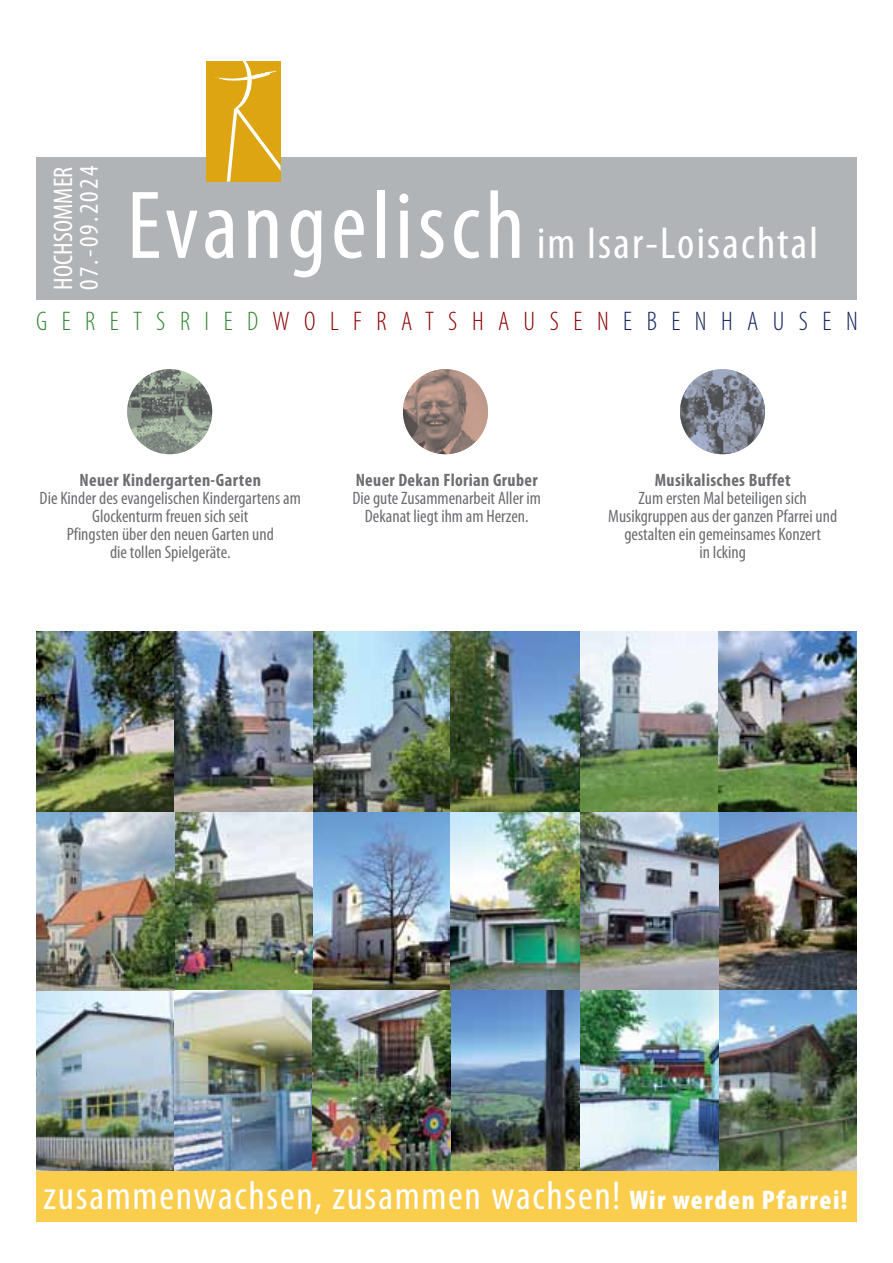
<style>
.page{position:relative;width:893px;height:1263px;background:#fff}
.page>*{position:absolute;margin:0;border:0;box-sizing:border-box;transform-origin:0 0}
.t1{font:condensed 45px "Myriad Pro";letter-spacing:.05em;color:#fff}
.t2{font:condensed 40.5px "Myriad Pro";letter-spacing:.04em;color:#fff}
.t3{font:300 condensed 27px "Myriad Pro";letter-spacing:.54em;color:#8b0304}
.t4{font:condensed 27px/25.8px "Myriad Pro";letter-spacing:.005em;color:#fff}
.t5{font:condensed 18px/18px "Myriad Pro";color:#6d6e71;text-align:center}
.t6{font:700 condensed 18px "Myriad Pro";letter-spacing:.02em;color:#6d6e71}
.s1{font-size:97.5px}
.s2{color:#348734}
.s3{color:#142462}
.s4{font-weight:900;font-size:27px}
</style>
<div class="page">
<div style="left:36px;top:1165px;width:820px;height:57px;background:#facd4d"></div>
<div style="left:36px;top:157px;width:821px;height:143px;background:#b1b4b6"></div>
<img style="left:403px;top:369px;width:85px;height:85px;border-radius:43px">
<img style="left:127px;top:369px;width:85px;height:85px;border-radius:43px">
<img style="left:680px;top:369px;width:85px;height:85px;border-radius:43px">
<div style="left:206px;top:61px;width:75px;height:120px;background:#dda511"></div>
<svg style="left:227px;top:61px;width:54px;height:121px"></svg>
<img style="left:313px;top:812px;width:138px;height:178px">
<img style="left:174px;top:812px;width:139px;height:178px">
<img style="left:313px;top:631px;width:138px;height:181px">
<img style="left:36px;top:990px;width:138px;height:181px">
<img style="left:174px;top:990px;width:139px;height:181px">
<img style="left:719px;top:812px;width:138px;height:178px">
<img style="left:36px;top:812px;width:138px;height:178px">
<img style="left:451px;top:812px;width:129px;height:178px">
<img style="left:719px;top:990px;width:138px;height:181px">
<img style="left:36px;top:631px;width:138px;height:181px">
<img style="left:451px;top:990px;width:129px;height:181px">
<img style="left:451px;top:631px;width:129px;height:181px">
<img style="left:580px;top:812px;width:139px;height:178px">
<img style="left:313px;top:990px;width:138px;height:181px">
<img style="left:580px;top:631px;width:139px;height:181px">
<img style="left:580px;top:990px;width:139px;height:181px">
<img style="left:174px;top:631px;width:139px;height:181px">
<img style="left:719px;top:631px;width:138px;height:181px">
<h3 class="t4" style="left:50px;top:290px;width:126px;rotate:-90deg">HOCHSOMMER<br>07.-09.2024</h3>
<h1 class="t1" style="left:127px;top:216px;width:693px"><span class="s1">Evangelisch</span> im Isar-Loisachtal</h1>
<h3 class="t3" style="left:36px;top:305px;width:823px"><span class="s2">GERETSRIED</span>WOLFRATSHAUSEN<span class="s3">EBENHAUSEN</span></h3>
<p class="t6" style="left:80px;top:468px;width:183px">Neuer Kindergarten-Garten</p>
<p class="t5" style="left:40px;top:488px;width:263px">Die Kinder des evangelischen Kindergartens am Glockenturm freuen sich seit<br>Pfingsten über den neuen Garten und<br>die tollen Spielgeräte.</p>
<p class="t6" style="left:356px;top:468px;width:183px">Neuer Dekan Florian Gruber</p>
<p class="t5" style="left:352px;top:488px;width:190px">Die gute Zusammenarbeit Aller im<br>Dekanat liegt ihm am Herzen.</p>
<p class="t6" style="left:655px;top:468px;width:137px">Musikalisches Buffet</p>
<p class="t5" style="left:608px;top:488px;width:230px">Zum ersten Mal beteiligen sich<br>Musikgruppen aus der ganzen Pfarrei und gestalten ein gemeinsames Konzert<br>in Icking</p>
<h2 class="t2" style="left:44px;top:1171px;width:805px">zusammenwachsen, zusammen wachsen! <span class="s4">Wir werden Pfarrei!</span></h2>
</div>
